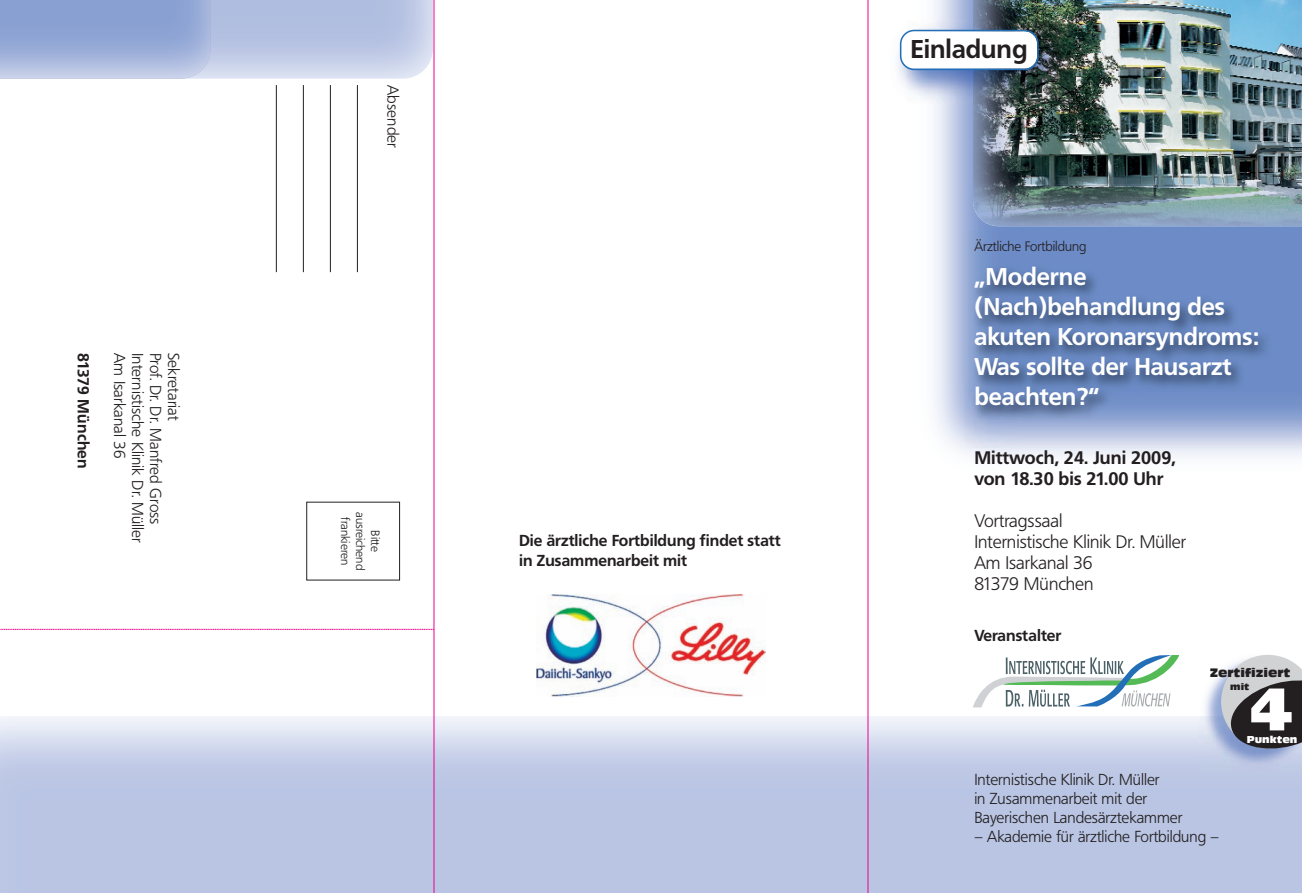
<style>
.page{position:relative;width:1302px;height:893px;background:#fff}
.page>*{position:absolute;margin:0;border:0;box-sizing:border-box;transform-origin:0 0}
.t1{font:900 60px "Frutiger";color:#fff}
.t2{font:700 25.5px "Frutiger BQ";color:#231f20}
.t3{font:700 24px/30px "Frutiger BQ";color:#fff}
.t4{font:300 18px/21px "Frutiger BQ";color:#231f20}
.t5{font:700 18px/21px "Frutiger BQ";color:#231f20}
.t6{font:300 15.75px/18.8px "Frutiger BQ";color:#231f20}
.t7{font:700 15.75px/19.5px "Frutiger BQ";color:#231f20}
.t8{font:300 13.5px "Frutiger BQ";color:#231f20}
.t9{font:300 12px/15px "Frutiger BQ";color:#231f20;text-align:center}
.t10{font:12px "Antique Olive Compact";color:#231f20}
.t11{font:9.75px "Antique Olive Compact";color:#fff}
.t12{font:9px "Antique Olive Compact";color:#231f20}
</style>
<div class="page">
<img style="left:0;top:716px;width:1301px;height:177px">
<img style="left:1198px;top:674px;width:103px;height:97px">
<svg style="left:1220px;top:655px;width:81px;height:98px;background:#787980"></svg>
<img style="left:536px;top:594px;width:229px;height:102px">
<hr style="left:357px;top:85px;width:1px;height:187px;background:#231f20">
<hr style="left:330px;top:85px;width:1px;height:187px;background:#231f20">
<hr style="left:303px;top:85px;width:1px;height:187px;background:#231f20">
<hr style="left:276px;top:85px;width:1px;height:187px;background:#231f20">
<div style="left:306px;top:502px;width:94px;height:78px;border:1px solid #231f20"></div>
<svg style="left:0;top:629px;width:433px;height:1px"></svg>
<svg style="left:973px;top:655px;width:205px;height:53px"></svg>
<img style="left:965px;top:231px;width:336px;height:216px">
<img style="left:972px;top:0;width:329px;height:226px">
<img style="left:898px;top:21px;width:173px;height:82px">
<svg style="left:899px;top:30px;width:139px;height:40px"></svg>
<hr style="left:433px;top:0;width:1px;height:893px;background:#ed028c">
<hr style="left:867px;top:0;width:1px;height:893px;background:#ed028c">
<p class="t7" style="left:92px;top:353px;width:117px;rotate:90deg">81379 München</p>
<p class="t6" style="left:128px;top:353px;width:107px;rotate:90deg">Am Isarkanal 36</p>
<p class="t6" style="left:146px;top:353px;width:191px;rotate:90deg">Internistische Klinik Dr. Müller</p>
<p class="t6" style="left:164px;top:353px;width:173px;rotate:90deg">Prof. Dr. Dr. Manfred Gross</p>
<p class="t6" style="left:182px;top:353px;width:69px;rotate:90deg">Sekretariat</p>
<p class="t6" style="left:401px;top:85px;width:64px;rotate:90deg">Absender</p>
<p class="t9" style="left:381px;top:512px;width:60px;rotate:90deg">Bitte ausreichend frankieren</p>
<p class="t7" style="left:519px;top:532px;width:263px">Die ärztliche Fortbildung findet statt in Zusammenarbeit mit</p>
<h2 class="t2" style="left:910px;top:39px;width:118px">Einladung</h2>
<p class="t8" style="left:974px;top:240px;width:114px">Ärztliche Fortbildung</p>
<h3 class="t3" style="left:974px;top:263px;width:286px">„Moderne (Nach)behandlung des akuten Koronarsyndroms:<br>Was sollte der Hausarzt beachten?“</h3>
<p class="t5" style="left:974px;top:449px;width:203px">Mittwoch, 24. Juni 2009, von 18.30 bis 21.00 Uhr</p>
<p class="t4" style="left:974px;top:512px;width:213px">Vortragssaal<br>Internistische Klinik Dr. Müller<br>Am Isarkanal 36<br>81379 München</p>
<p class="t7" style="left:974px;top:627px;width:88px">Veranstalter</p>
<p class="t10" style="left:1209px;top:668px;width:82px">Zertifiziert</p>
<p class="t12" style="left:1229px;top:684px;width:21px">mit</p>
<h1 class="t1" style="left:1249px;top:685px;width:44px">4</h1>
<p class="t11" style="left:1246px;top:735px;width:52px">Punkten</p>
<p class="t6" style="left:974px;top:772px;width:209px">Internistische Klinik Dr. Müller<br>in Zusammenarbeit mit der<br>Bayerischen Landesärztekammer</p>
<p class="t6" style="left:974px;top:828px;width:246px">– Akademie für ärztliche Fortbildung –</p>
</div>
